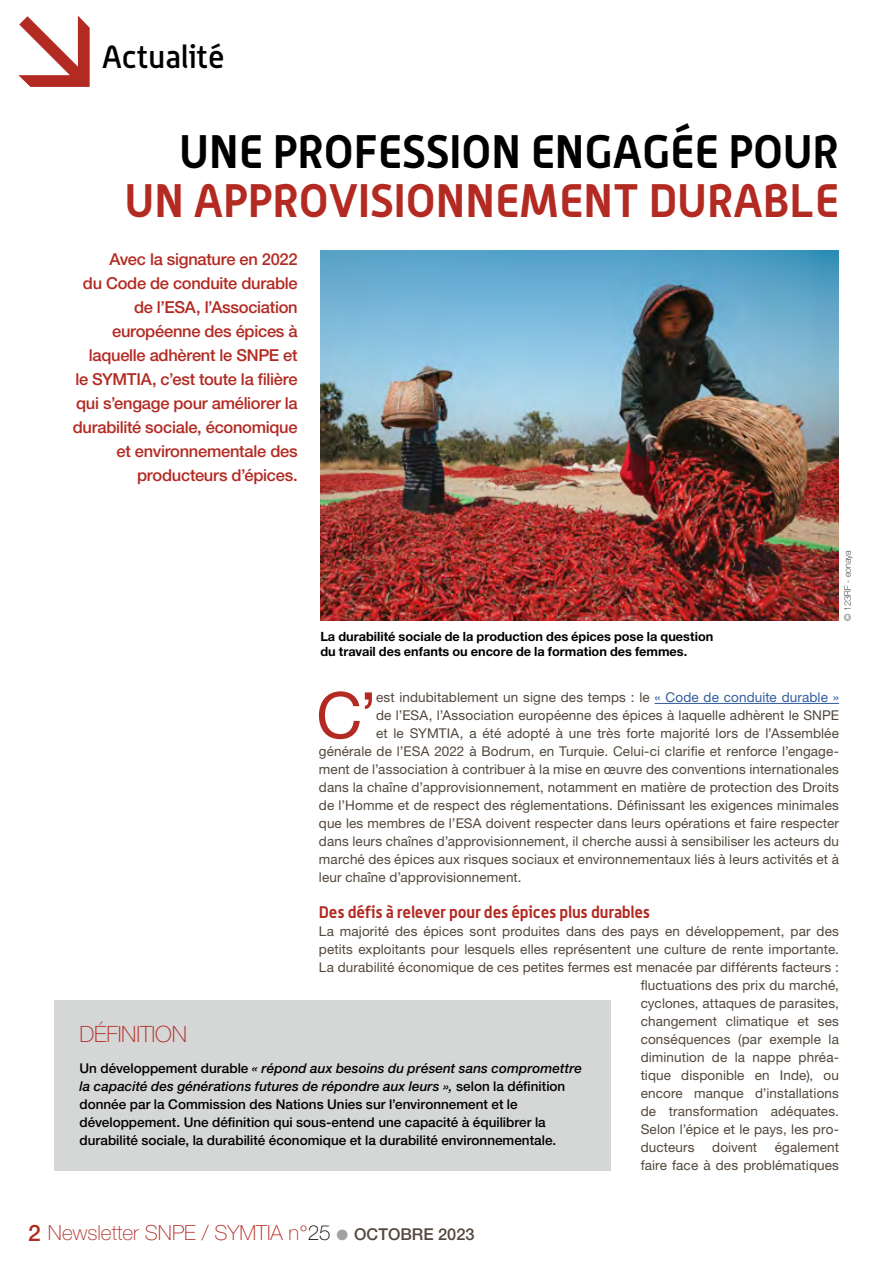
<style>
.page{position:relative;width:893px;height:1263px;background:#fff}
.page>*{position:absolute;margin:0;border:0;box-sizing:border-box;transform-origin:0 0}
.t1{font:63.9px "Helvetica Neue LT Std";color:#b32a22}
.t2{font:700 46.2px "Alwyn";color:#b32a22}
.t3{font:700 46.2px "Alwyn";color:#000}
.t4{font:500 31.5px "Alwyn";color:#000}
.t5{font:100 22.5px "Helvetica Neue LT Std";letter-spacing:-.01em;color:#b32a22}
.t6{font:100 20.85px "Helvetica Neue LT Std";color:#b32a22}
.t7{font:500 16.5px/24px "Helvetica Neue LT Std";letter-spacing:-.015em;color:#b32a22;text-align:right}
.t8{font:700 16.5px "Alwyn";letter-spacing:-.01em;color:#b32a22}
.t9{font:13.5px/18px "Helvetica Neue LT Std";letter-spacing:.01em;color:#52473b;text-align:right}
.t10{font:500 13.5px/18px "Helvetica Neue LT Std";color:#000}
.t11{font:700 12.75px/15px "Helvetica Neue LT Std";color:#000}
.t12{font:100 9px "Helvetica Neue LT Std";color:#000}
.s1{color:#335e9e}
.s2{font-style:italic}
.s3{font-weight:500;font-size:22.8px}
.s4{color:#000}
.s5{color:#a1a1a1}
.s6{font-weight:500;font-size:16.35px;color:#52473b}
</style>
<div class="page">
<svg style="left:18px;top:16px;width:72px;height:71px"></svg>
<hr style="left:654px;top:703px;width:185px;height:1px;background:#335e9e">
<img style="left:320px;top:251px;width:519px;height:370px">
<div style="left:54px;top:1000px;width:557px;height:171px;background:#d5d6d6"></div>
<h3 class="t4" style="left:102px;top:38px;width:124px">Actualité</h3>
<h2 class="t3" style="left:180px;top:123px;width:661px">UNE PROFESSION ENGAGÉE POUR</h2>
<h2 class="t2" style="left:125px;top:172px;width:715px">UN APPROVISIONNEMENT DURABLE</h2>
<p class="t7" style="left:73px;top:247px;width:226px">Avec la signature en 2022<br>du Code de conduite durable de l’ESA, l’Association européenne des épices à laquelle adhèrent le SNPE et le SYMTIA, c’est toute la filière qui s’engage pour améliorer la durabilité sociale, économique et environnementale des producteurs d’épices.</p>
<p class="t12" style="left:842px;top:620px;width:72px;rotate:-90deg">© 123RF - eonaya</p>
<p class="t11" style="left:320px;top:629px;width:394px">La durabilité sociale de la production des épices pose la question du travail des enfants ou encore de la formation des femmes.</p>
<h1 class="t1" style="left:316px;top:677px;width:63px">C’</h1>
<p class="t9" style="left:376px;top:688px;width:464px">est indubitablement un signe des temps : le <span class="s1">« Code de conduite durable »</span></p>
<p class="t9" style="left:376px;top:706px;width:464px">de l’ESA, l’Association européenne des épices à laquelle adhèrent le SNPE</p>
<p class="t9" style="left:376px;top:724px;width:464px">et le SYMTIA, a été adopté à une très forte majorité lors de l’Assemblée</p>
<p class="t9" style="left:319px;top:742px;width:522px">générale de l’ESA 2022 à Bodrum, en Turquie. Celui-ci clarifie et renforce l’engage-</p>
<p class="t9" style="left:319px;top:760px;width:521px">ment de l’association à contribuer à la mise en œuvre des conventions internationales</p>
<p class="t9" style="left:319px;top:778px;width:522px">dans la chaîne d’approvisionnement, notamment en matière de protection des Droits</p>
<p class="t9" style="left:319px;top:796px;width:521px">de l’Homme et de respect des réglementations. Définissant les exigences minimales</p>
<p class="t9" style="left:319px;top:814px;width:522px">que les membres de l’ESA doivent respecter dans leurs opérations et faire respecter</p>
<p class="t9" style="left:319px;top:832px;width:521px">dans leurs chaînes d’approvisionnement, il cherche aussi à sensibiliser les acteurs du</p>
<p class="t9" style="left:319px;top:850px;width:522px">marché des épices aux risques sociaux et environnementaux liés à leurs activités et à</p>
<p class="t9" style="left:319px;top:868px;width:204px">leur chaîne d’approvisionnement.</p>
<p class="t8" style="left:319px;top:902px;width:333px">Des défis à relever pour des épices plus durables</p>
<p class="t9" style="left:319px;top:922px;width:522px">La majorité des épices sont produites dans des pays en développement, par des</p>
<p class="t9" style="left:319px;top:940px;width:522px">petits exploitants pour lesquels elles représentent une culture de rente importante.</p>
<p class="t9" style="left:319px;top:958px;width:521px">La durabilité économique de ces petites fermes est menacée par différents facteurs :</p>
<p class="t9" style="left:641px;top:976px;width:200px">fluctuations des prix du marché,</p>
<p class="t9" style="left:641px;top:994px;width:200px">cyclones, attaques de parasites,</p>
<p class="t9" style="left:641px;top:1012px;width:200px">changement climatique et ses</p>
<p class="t9" style="left:641px;top:1030px;width:200px">conséquences (par exemple la</p>
<p class="t9" style="left:641px;top:1048px;width:200px">diminution de la nappe phréa-</p>
<p class="t9" style="left:641px;top:1066px;width:200px">tique disponible en Inde), ou</p>
<p class="t9" style="left:641px;top:1084px;width:200px">encore manque d’installations</p>
<p class="t9" style="left:641px;top:1102px;width:200px">de transformation adéquates.</p>
<p class="t9" style="left:641px;top:1120px;width:200px">Selon l’épice et le pays, les pro-</p>
<p class="t9" style="left:641px;top:1138px;width:55px">ducteurs</p>
<p class="t9" style="left:712px;top:1138px;width:46px">doivent</p>
<h3 class="t5" style="left:80px;top:1021px;width:109px">DÉFINITION</h3>
<p class="t10" style="left:80px;top:1059px;width:504px">Un développement durable <span class="s2">« répond aux besoins du présent sans compromettre la capacité des générations futures de répondre aux leurs »,</span> selon la définition donnée par la Commission des Nations Unies sur l’environnement et le développement. Une définition qui sous-entend une capacité à équilibrer la durabilité sociale, la durabilité économique et la durabilité environnementale.</p>
<p class="t9" style="left:641px;top:1138px;width:200px">également<br>faire face à des problématiques</p>
<h3 class="t6" style="left:28px;top:1221px;width:448px"><span class="s3">2</span> Newsletter SNPE / SYMTIA n°<span class="s4">25</span> <span class="s5">●</span> <span class="s6">OCTOBRE 2023</span></h3>
</div>
